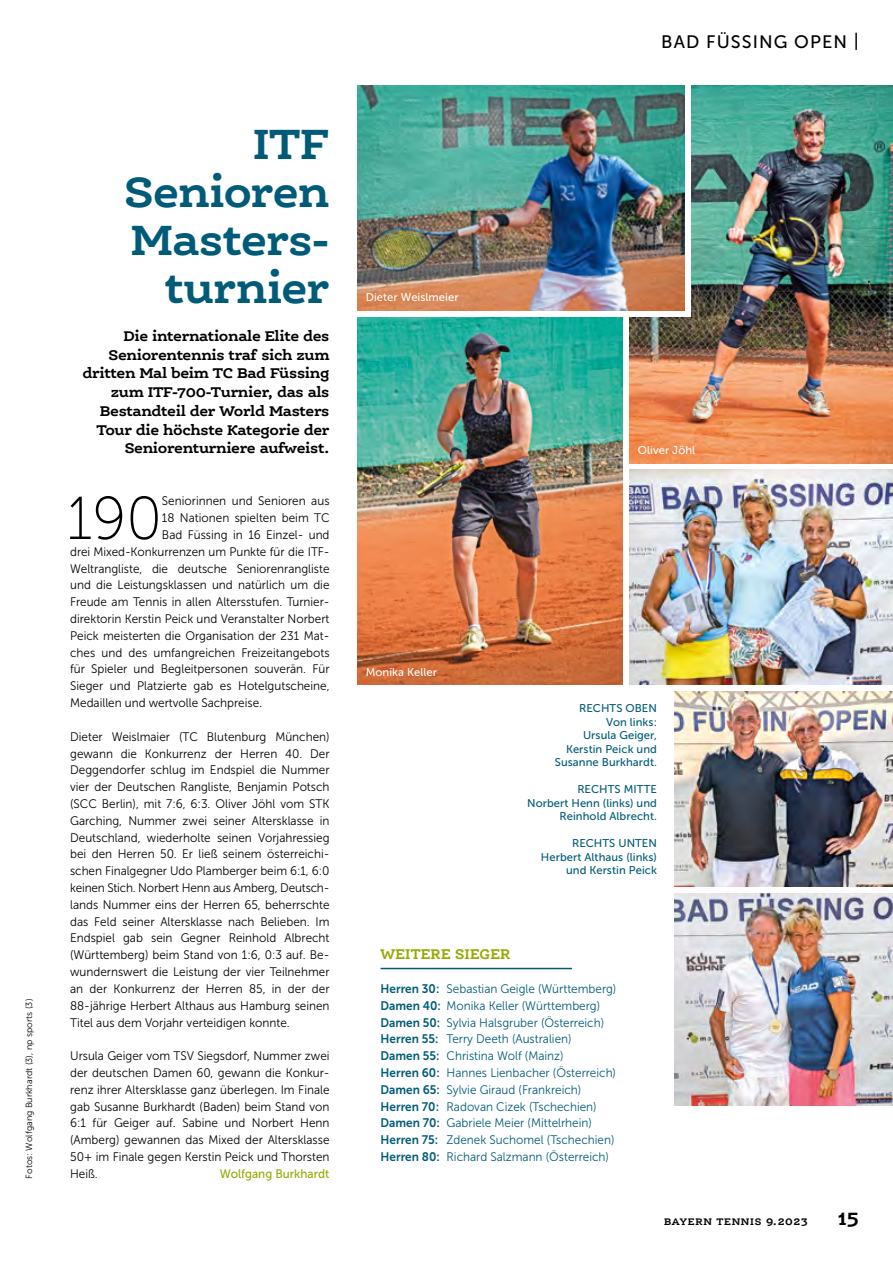
<style>
.page{position:relative;width:893px;height:1263px;background:#fff}
.page>*{position:absolute;margin:0;border:0;box-sizing:border-box;transform-origin:0 0}
.t1{font:60.45px "Museo Sans 100";color:#000;scale:.95 1}
.t2{font:700 45px/48px "Ernestine Pro";letter-spacing:-.025em;color:#005b78;text-align:right}
.t3{font:700 21px "Ernestine Pro";color:#000}
.t4{font:18px "Museo Sans 500";letter-spacing:.06em;color:#000}
.t5{font:700 15px/18.8px "Ernestine Pro";letter-spacing:-.025em;color:#000;text-align:right}
.t6{font:700 15px "Ernestine Pro";letter-spacing:.005em;color:#98a900;scale:.95 1}
.t7{font:12.3px/16.8px "Museo Sans 300";color:#000;text-align:justify;scale:.95 1}
.t8{font:12.3px/16.8px "Museo Sans 300";color:#005b78;scale:.95 1}
.t9{font:12.3px "Museo Sans 500";color:#98a900;scale:.95 1}
.t10{font:11.25px/13.5px "Museo Sans 500";letter-spacing:.005em;color:#005b78;text-align:right}
.t11{font:11.25px "Museo Sans 500";letter-spacing:.005em;color:#fff}
.t12{font:700 10.2px "Ernestine Pro";letter-spacing:.065em;color:#000}
.t13{font:9px "Museo Sans 300";letter-spacing:.005em;color:#000}
.s1{font-family:"Museo Sans 700"}
.s2{font-size:11.25px}
</style>
<div class="page">
<hr style="left:381px;top:968px;width:191px;height:1px;background:#005b78">
<img style="left:357px;top:317px;width:266px;height:368px">
<img style="left:674px;top:691px;width:219px;height:196px">
<img style="left:629px;top:85px;width:264px;height:378px">
<img style="left:629px;top:470px;width:264px;height:215px">
<img style="left:674px;top:893px;width:219px;height:213px">
<div style="left:357px;top:85px;width:334px;height:232px;background:#fff"></div>
<img style="left:357px;top:85px;width:328px;height:225px">
<p class="t13" style="left:24px;top:1179px;width:181px;rotate:-90deg">Fotos: Wolfgang Burkhardt (3), np sports (3)</p>
<h2 class="t2" style="left:124px;top:119px;width:207px">ITF<br>Senioren<br>Masters&shy;turnier</h2>
<p class="t5" style="left:83px;top:326px;width:248px">Die internationale Elite des<br>Seniorentennis traf sich zum dritten Mal beim TC Bad Füssing zum ITF-700-Turnier, das als<br>Bestandteil der World Masters<br>Tour die höchste Kategorie der<br>Seniorenturniere aufweist.</p>
<h1 class="t1" style="left:67px;top:486px;width:102px">190</h1>
<p class="t7" style="left:162px;top:493px;width:178px">Seniorinnen und Senioren aus</p>
<p class="t7" style="left:162px;top:510px;width:178px">18 Nationen spielten beim TC</p>
<p class="t7" style="left:162px;top:526px;width:178px">Bad Füssing in 16 Einzel- und</p>
<p class="t7" style="left:70px;top:543px;width:275px">drei Mixed-Konkurrenzen um Punkte für die ITF-</p>
<p class="t7" style="left:70px;top:560px;width:275px">Weltrangliste, die deutsche Seniorenrangliste</p>
<p class="t7" style="left:70px;top:577px;width:275px">und die Leistungsklassen und natürlich um die</p>
<p class="t7" style="left:70px;top:594px;width:275px">Freude am Tennis in allen Altersstufen. Turnier-</p>
<p class="t7" style="left:70px;top:610px;width:275px">direktorin Kerstin Peick und Veranstalter Norbert</p>
<p class="t7" style="left:70px;top:627px;width:275px">Peick meisterten die Organisation der 231 Mat-</p>
<p class="t7" style="left:70px;top:644px;width:275px">ches und des umfangreichen Freizeitangebots</p>
<p class="t7" style="left:70px;top:661px;width:275px">für Spieler und Begleitpersonen souverän. Für</p>
<p class="t7" style="left:70px;top:678px;width:275px">Sieger und Platzierte gab es Hotelgutscheine,</p>
<p class="t7" style="left:70px;top:694px;width:204px">Medaillen und wertvolle Sachpreise.</p>
<p class="t7" style="left:70px;top:728px;width:275px">Dieter Weislmaier (TC Blutenburg München) gewann die Konkurrenz der Herren 40. Der Deggendorfer schlug im Endspiel die Nummer vier der Deutschen Rangliste, Benjamin Potsch (SCC Berlin), mit 7:6, 6:3. Oliver Jöhl vom STK Garching, Nummer zwei seiner Altersklasse in Deutschland, wiederholte seinen Vorjahressieg bei den Herren 50. Er ließ seinem österreichi&shy;schen Finalgegner Udo Plamberger beim 6:1, 6:0 keinen Stich. Norbert Henn aus Amberg, Deutsch&shy;lands Nummer eins der Herren 65, beherrschte das Feld seiner Altersklasse nach Belieben. Im Endspiel gab sein Gegner Reinhold Albrecht (Württemberg) beim Stand von 1:6, 0:3 auf. Be&shy;wundernswert die Leistung der vier Teilnehmer an der Konkurrenz der Herren 85, in der der 88-jährige Herbert Althaus aus Hamburg seinen Titel aus dem Vorjahr verteidigen konnte.</p>
<p class="t7" style="left:70px;top:1047px;width:275px">Ursula Geiger vom TSV Siegsdorf, Nummer zwei der deutschen Damen 60, gewann die Konkur&shy;renz ihrer Altersklasse ganz überlegen. Im Finale gab Susanne Burkhardt (Baden) beim Stand von 6:1 für Geiger auf. Sabine und Norbert Henn (Amberg) gewannen das Mixed der Altersklasse 50+ im Finale gegen Kerstin Peick und Thorsten Heiß.</p>
<p class="t9" style="left:220px;top:1167px;width:117px">Wolfgang Burkhardt</p>
<h3 class="t4" style="left:661px;top:31px;width:199px">BAD FÜSSING OPEN |</h3>
<p class="t11" style="left:366px;top:291px;width:94px">Dieter Weislmeier</p>
<p class="t11" style="left:638px;top:444px;width:59px">Oliver Jöhl</p>
<p class="t11" style="left:366px;top:666px;width:73px">Monika Keller</p>
<p class="t10" style="left:555px;top:701px;width:104px">RECHTS OBEN<br>Von links:<br>Ursula Geiger,<br>Kerstin Peick und<br>Susanne Burkhardt.</p>
<p class="t10" style="left:527px;top:782px;width:131px">RECHTS MITTE<br>Norbert Henn (links) und<br>Reinhold Albrecht.</p>
<p class="t10" style="left:541px;top:836px;width:118px">RECHTS UNTEN<br>Herbert Althaus (links) und Kerstin Peick</p>
<p class="t6" style="left:381px;top:945px;width:138px">WEITERE SIEGER</p>
<p class="t8" style="left:381px;top:980px;width:250px"><span class="s1">Herren 30:</span> Sebastian Geigle (Württemberg)<br><span class="s1">Damen 40:</span> Monika Keller (Württemberg)<br><span class="s1">Damen 50:</span> Sylvia Halsgruber (Österreich)<br><span class="s1">Herren 55:</span> Terry Deeth (Australien)<br><span class="s1">Damen 55:</span> Christina Wolf (Mainz)<br><span class="s1">Herren 60:</span> Hannes Lienbacher (Österreich)<br><span class="s1">Damen 65:</span> Sylvie Giraud (Frankreich)<br><span class="s1">Herren 70:</span> Radovan Cizek (Tschechien)<br><span class="s1">Damen 70:</span> Gabriele Meier (Mittelrhein)<br><span class="s1">Herren 75:</span> Zdenek Suchomel (Tschechien)<br><span class="s1">Herren 80:</span> Richard Salzmann (Österreich)</p>
<p class="t12" style="left:664px;top:1214px;width:145px">BAYERN TENNIS <span class="s2">9.2023</span></p>
<h3 class="t3" style="left:837px;top:1204px;width:23px">15</h3>
</div>
